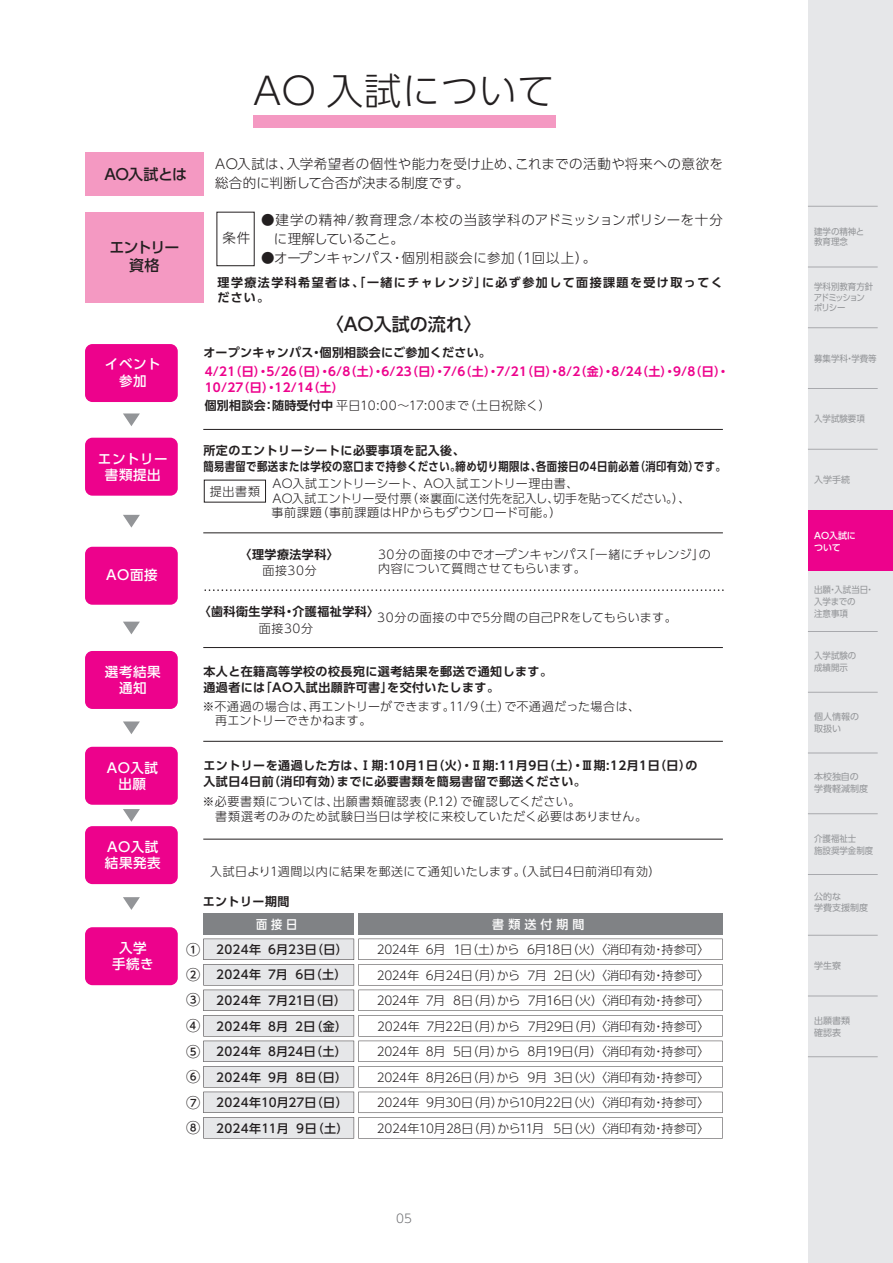
<style>
.page{position:relative;width:893px;height:1263px;background:#fff}
.page>*{position:absolute;margin:0;border:0;box-sizing:border-box;transform-origin:0 0}
.t1{font:300 37.5px "UD Shin Go Pro";letter-spacing:.02em;color:#231f20}
.t2{font:500 18px "UD Shin Go Pro";color:#231f20}
.t3{font:500 15px/18.1px "UD Shin Go Pro";letter-spacing:-.055em;color:#231f20;text-align:center}
.t4{font:500 14.25px/25.5px "UD Shin Go Pro";color:#231f20;text-align:justify}
.t5{font:300 13.5px/19.2px "UD Shin Go Pro";letter-spacing:.025em;color:#231f20}
.t6{font:500 13.5px/16.2px "UD Shin Go Pro";letter-spacing:.04em;color:#fff;text-align:center}
.t7{font:300 13.5px "UD Shin Go Pro";letter-spacing:.05em;color:#231f20}
.t8{font:500 12.15px "UD Shin Go Pro";letter-spacing:.34em;color:#fff}
.t9{font:500 12.15px "UD Shin Go Pro";letter-spacing:.34em;color:#fff;scale:.92 1}
.t10{font:300 12px/25.5px "UD Shin Go Pro";letter-spacing:.01em;color:#231f20}
.t11{font:700 12px/15.9px "UD Shin Go Pro De";letter-spacing:.04em;color:#231f20}
.t12{font:300 12px/25.5px "UD Shin Go Pro";letter-spacing:-.03em;color:#231f20}
.t13{font:300 12px/14.4px "UD Shin Go Pro";letter-spacing:.035em;color:#231f20}
.t14{font:500 12px/25.5px "UD Shin Go Pro";letter-spacing:.02em;color:#231f20}
.t15{font:700 12px/15.9px "UD Shin Go Pro De";letter-spacing:.02em;color:#ed028c}
.t16{font:700 12px/14.4px "UD Shin Go Pro De";letter-spacing:.12em;color:#231f20}
.t17{font:300 12px "UD Shin Go Pro";letter-spacing:.03em;color:#231f20}
.t18{font:300 12px "UD Shin Go Pro";letter-spacing:.04em;color:#231f20}
.t19{font:700 12px "UD Shin Go Pro De";letter-spacing:.02em;color:#231f20}
.t20{font:300 12px "UD Shin Go Pro";letter-spacing:-.035em;color:#231f20}
.t21{font:300 12px "UD Shin Go Pro";color:#6c6d70}
.t22{font:9px/12px "UD Shin Go Pro";color:#939598;scale:.94 1}
.t23{font:9px/12px "UD Shin Go Pro";color:#939598}
.t24{font:9px/10.5px "UD Shin Go Pro";letter-spacing:-.09em;color:#939598;scale:.94 1}
.t25{font:500 9px/12px "UD Shin Go Pro";letter-spacing:-.005em;color:#fff}
.s1{font-family:"UD Shin Go Pro De";font-weight:700}
</style>
<div class="page">
<div style="left:253px;top:115px;width:303px;height:13px;background:#f499c2"></div>
<div style="left:85px;top:152px;width:118px;height:43px;background:#f499c2"></div>
<div style="left:85px;top:212px;width:118px;height:91px;background:#f499c2"></div>
<div style="left:85px;top:344px;width:93px;height:58px;background:#ed028c;border-radius:7px"></div>
<div style="left:85px;top:438px;width:93px;height:58px;background:#ed028c;border-radius:7px"></div>
<div style="left:85px;top:547px;width:93px;height:58px;background:#ed028c;border-radius:7px"></div>
<div style="left:85px;top:651px;width:93px;height:58px;background:#ed028c;border-radius:7px"></div>
<div style="left:85px;top:747px;width:93px;height:58px;background:#ed028c;border-radius:7px"></div>
<div style="left:85px;top:826px;width:93px;height:58px;background:#ed028c;border-radius:7px"></div>
<div style="left:85px;top:927px;width:93px;height:58px;background:#ed028c;border-radius:7px"></div>
<hr style="left:203px;top:532px;width:520px;height:1px;background:#231f20">
<hr style="left:203px;top:429px;width:520px;height:1px;background:#231f20">
<hr style="left:203px;top:647px;width:520px;height:1px;background:#231f20">
<hr style="left:203px;top:741px;width:520px;height:1px;background:#231f20">
<div style="left:808px;top:0;width:85px;height:1263px;background:#e6e7e9"></div>
<div style="left:808px;top:510px;width:85px;height:61px;background:#ed028c"></div>
<hr style="left:808px;top:631px;width:70px;height:1px;background:#a8a9ad">
<hr style="left:808px;top:874px;width:70px;height:1px;background:#a8a9ad">
<hr style="left:808px;top:935px;width:70px;height:1px;background:#a8a9ad">
<hr style="left:808px;top:1056px;width:70px;height:1px;background:#a8a9ad">
<hr style="left:808px;top:692px;width:70px;height:1px;background:#a8a9ad">
<hr style="left:808px;top:388px;width:70px;height:1px;background:#a8a9ad">
<hr style="left:808px;top:449px;width:70px;height:1px;background:#a8a9ad">
<hr style="left:808px;top:327px;width:70px;height:1px;background:#a8a9ad">
<hr style="left:808px;top:267px;width:70px;height:1px;background:#a8a9ad">
<hr style="left:808px;top:206px;width:70px;height:1px;background:#a8a9ad">
<hr style="left:808px;top:813px;width:70px;height:1px;background:#a8a9ad">
<hr style="left:808px;top:996px;width:70px;height:1px;background:#a8a9ad">
<hr style="left:203px;top:839px;width:520px;height:1px;background:#231f20">
<svg style="left:123px;top:413px;width:17px;height:13px"></svg>
<svg style="left:123px;top:515px;width:17px;height:13px"></svg>
<svg style="left:123px;top:622px;width:17px;height:12px"></svg>
<svg style="left:123px;top:721px;width:17px;height:13px"></svg>
<svg style="left:123px;top:809px;width:17px;height:13px"></svg>
<svg style="left:123px;top:897px;width:17px;height:13px"></svg>
<svg style="left:203px;top:939px;width:520px;height:199px"></svg>
<div style="left:358px;top:913px;width:365px;height:21px;background:#808285"></div>
<div style="left:203px;top:913px;width:151px;height:21px;background:#808285"></div>
<hr style="left:808px;top:753px;width:70px;height:1px;background:#a8a9ad">
<svg style="left:205px;top:589px;width:519px;height:2px"></svg>
<h1 class="t1" style="left:253px;top:61px;width:303px">AO 入試について</h1>
<p class="t3" style="left:104px;top:165px;width:84px">AO入試とは</p>
<p class="t3" style="left:109px;top:238px;width:72px">エントリー資格</p>
<p class="t6" style="left:105px;top:356px;width:57px">イベント参加</p>
<p class="t6" style="left:98px;top:450px;width:71px">エントリー書類提出</p>
<p class="t6" style="left:106px;top:566px;width:53px">AO面接</p>
<p class="t6" style="left:105px;top:663px;width:57px">選考結果通知</p>
<p class="t6" style="left:107px;top:759px;width:53px">AO入試出願</p>
<p class="t6" style="left:105px;top:838px;width:57px;text-align:left">AO入試結果発表</p>
<p class="t5" style="left:215px;top:153px;width:509px">AO入試は、入学希望者の個性や能力を受け止め、これまでの活動や将来への意欲を総合的に判断して合否が決まる制度です。</p>
<p class="t5" style="left:222px;top:228px;width:29px">条件</p>
<p class="t5" style="left:274px;top:210px;width:451px;text-indent:-13px">●建学の精神/教育理念/本校の当該学科のアドミッションポリシーを十分に理解していること。</p>
<p class="t7" style="left:261px;top:247px;width:337px">●オープンキャンパス・個別相談会に参加（1回以上）。</p>
<p class="t16" style="left:218px;top:275px;width:507px">理学療法学科希望者は、「一緒にチャレンジ」に必ず参加して面接課題を受け取ってください。</p>
<h2 class="t2" style="left:326px;top:309px;width:158px">〈AO入試の流れ〉</h2>
<p class="t19" style="left:203px;top:342px;width:289px">オープンキャンパス・個別相談会にご参加ください。</p>
<p class="t15" style="left:205px;top:363px;width:526px">4/21（日）・5/26（日）・6/8（土）・6/23（日）・7/6（土）・7/21（日）・8/2（金）・8/24（土）・9/8（日）・<br>10/27（日）・12/14（土）</p>
<p class="t17" style="left:205px;top:396px;width:347px"><span class="s1">個別相談会：随時受付中</span>平日10:00～17:00まで（土日祝除く）</p>
<p class="t11" style="left:203px;top:442px;width:524px">所定のエントリーシートに必要事項を記入後、<br>簡易書留で郵送または学校の窓口まで持参ください。締め切り期限は、各面接日の4日前必着（消印有効）です。</p>
<p class="t10" style="left:210px;top:478px;width:52px">提出書類</p>
<p class="t10" style="left:272px;top:476px;width:420px;line-height:14.4px">AO入試エントリーシート、AO入試エントリー理由書、<br>AO入試エントリー受付票（※裏面に送付先を記入し、切手を貼ってください。）、事前課題（事前課題はHPからもダウンロード可能。）</p>
<p class="t11" style="left:240px;top:546px;width:101px">〈理学療法学科〉</p>
<p class="t10" style="left:262px;top:557px;width:56px">面接30分</p>
<p class="t10" style="left:378px;top:546px;width:334px;line-height:14.4px">30分の面接の中でオープンキャンパス「一緒にチャレンジ」の内容について質問させてもらいます。</p>
<p class="t11" style="left:199px;top:603px;width:182px">〈歯科衛生学科・介護福祉学科〉</p>
<p class="t18" style="left:377px;top:608px;width:301px">30分の面接の中で5分間の自己PRをしてもらいます。</p>
<p class="t10" style="left:259px;top:615px;width:56px">面接30分</p>
<p class="t11" style="left:203px;top:663px;width:350px">本人と在籍高等学校の校長宛に選考結果を郵送で通知します。通過者には「AO入試出願許可書」を交付いたします。</p>
<p class="t10" style="left:203px;top:698px;width:439px;line-height:14.4px">※不通過の場合は、再エントリーができます。11/9（土）で不通過だった場合は、　再エントリーできかねます。</p>
<p class="t11" style="left:203px;top:757px;width:496px">エントリーを通過した方は、Ⅰ期:10月1日（火）・Ⅱ期:11月9日（土）・Ⅲ期:12月1日（日）の入試日4日前（消印有効）までに必要書類を簡易書留で郵送ください。</p>
<p class="t13" style="left:203px;top:794px;width:446px">※必要書類については、出願書類確認表（P.12）で確認してください。<br>　書類選考のみのため試験日当日は学校に来校していただく必要はありません。</p>
<p class="t13" style="left:210px;top:864px;width:452px">入試日より1週間以内に結果を郵送にて通知いたします。（入試日4日前消印有効）</p>
<p class="t22" style="left:814px;top:226px;width:55px;line-height:10.5px">建学の精神と教育理念</p>
<p class="t24" style="left:814px;top:281px;width:65px">学科別教育方針アドミッションポリシー</p>
<p class="t22" style="left:814px;top:352px;width:68px">募集学科・学費等</p>
<p class="t22" style="left:814px;top:413px;width:55px">入学試験要項</p>
<p class="t23" style="left:814px;top:473px;width:37px">入学手続</p>
<p class="t25" style="left:814px;top:529px;width:43px">AO入試について</p>
<p class="t22" style="left:814px;top:583px;width:65px">出願・入試当日・入学までの<br>注意事項</p>
<p class="t22" style="left:814px;top:650px;width:47px">入学試験の成績開示</p>
<p class="t23" style="left:814px;top:710px;width:46px">個人情報の取扱い</p>
<p class="t23" style="left:814px;top:770px;width:55px">本校独自の学費軽減制度</p>
<p class="t22" style="left:814px;top:832px;width:65px">介護福祉士<br>施設奨学金制度</p>
<p class="t11" style="left:203px;top:893px;width:88px">エントリー期間</p>
<p class="t23" style="left:814px;top:891px;width:55px;line-height:10.8px">公的な<br>学費支援制度</p>
<p class="t9" style="left:256px;top:914px;width:46px">面接日</p>
<p class="t8" style="left:492px;top:914px;width:94px">書類送付期間</p>
<p class="t6" style="left:112px;top:939px;width:43px">入学手続き</p>
<p class="t4" style="left:186px;top:936px;width:16px">①<br>②<br>③<br>④<br>⑤<br>⑥<br>⑦<br>⑧</p>
<p class="t14" style="left:216px;top:936px;width:133px">2024年 6月23日（日）</p>
<p class="t10" style="left:595px;top:936px;width:116px;text-align:justify;text-indent:-218px">2024年 6月 1日（土）から 6月18日（火）〈消印有効・持参可〉〈消印有効・持参可〉〈消印有効・持参可〉〈消印有効・持参可〉〈消印有効・持参可〉〈消印有効・持参可〉〈消印有効・持参可〉〈消印有効・持参可〉</p>
<p class="t14" style="left:216px;top:962px;width:134px">2024年 7月 6日（土）<br>2024年 7月21日（日）<br>2024年 8月 2日（金）<br>2024年 8月24日（土）<br>2024年 9月 8日（日）<br>2024年10月27日（日）<br>2024年11月 9日（土）</p>
<p class="t12" style="left:377px;top:962px;width:229px">2024年 6月24日（月）から 7月 2日（火）<br>2024年 7月 8日（月）から 7月16日（火）<br>2024年 7月22日（月）から 7月29日（月）<br>2024年 8月 5日（月）から 8月19日（月）<br>2024年 8月26日（月）から 9月 3日（火）<br>2024年 9月30日（月）から10月22日（火）</p>
<p class="t20" style="left:377px;top:1118px;width:228px">2024年10月28日（月）から11月 5日（火）</p>
<p class="t21" style="left:396px;top:1209px;width:17px">05</p>
<p class="t23" style="left:814px;top:959px;width:28px">学生寮</p>
<p class="t23" style="left:814px;top:1014px;width:37px">出願書類確認表</p>
</div>
